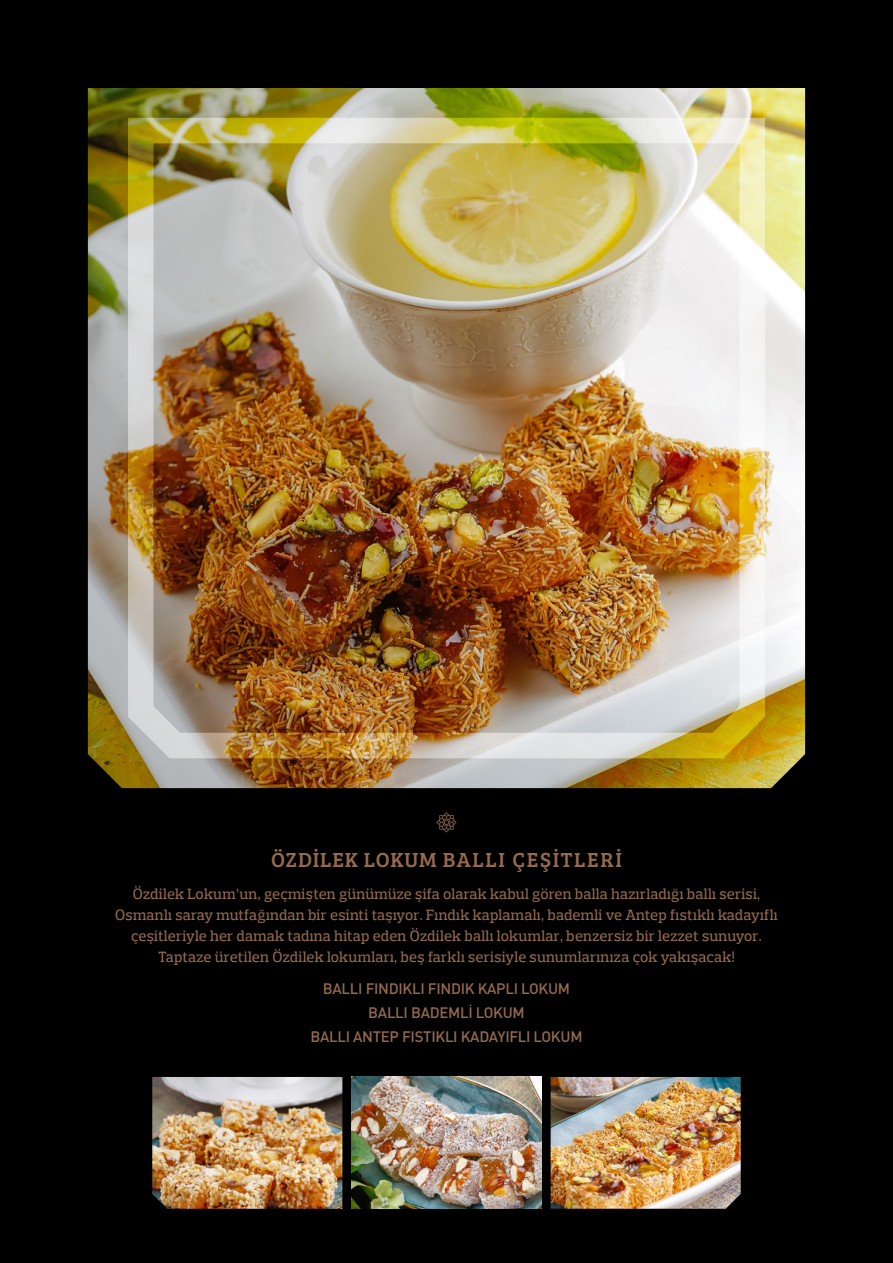
<style>
.page{position:relative;width:893px;height:1263px;background:#000}
.page>*{position:absolute;margin:0;border:0;box-sizing:border-box;transform-origin:0 0}
.t1{font:21px "Bree Serif";letter-spacing:.07em;color:#956a4d}
.t2{font:500 15px/21px "Prelo Slab";letter-spacing:.02em;color:#956a4d;text-align:center}
.t3{font:500 15px/24px "DIN Pro";letter-spacing:-.02em;color:#956a4d;text-align:center}
</style>
<div class="page">
<img style="left:88px;top:88px;width:717px;height:700px">
<svg style="left:436px;top:812px;width:21px;height:20px"></svg>
<img style="left:115px;top:107px;width:663px;height:653px">
<img style="left:152px;top:1077px;width:190px;height:132px">
<img style="left:351px;top:1077px;width:191px;height:132px">
<img style="left:551px;top:1077px;width:190px;height:132px">
<h1 class="t1" style="left:271px;top:844px;width:352px">ÖZDİLEK LOKUM BALLI ÇEŞİTLERİ</h1>
<p class="t2" style="left:115px;top:883px;width:664px">Özdilek Lokum’un, geçmişten günümüze şifa olarak kabul gören balla hazırladığı ballı serisi, Osmanlı saray mutfağından bir esinti taşıyor. Fındık kaplamalı, bademli ve Antep fıstıklı kadayıflı çeşitleriyle her damak tadına hitap eden Özdilek ballı lokumlar, benzersiz bir lezzet sunuyor.<br>Taptaze üretilen Özdilek lokumları, beş farklı serisiyle sunumlarınıza çok yakışacak!</p>
<p class="t3" style="left:310px;top:976px;width:274px">BALLI FINDIKLI FINDIK KAPLI LOKUM<br>BALLI BADEMLİ LOKUM<br>BALLI ANTEP FISTIKLI KADAYIFLI LOKUM</p>
</div>
